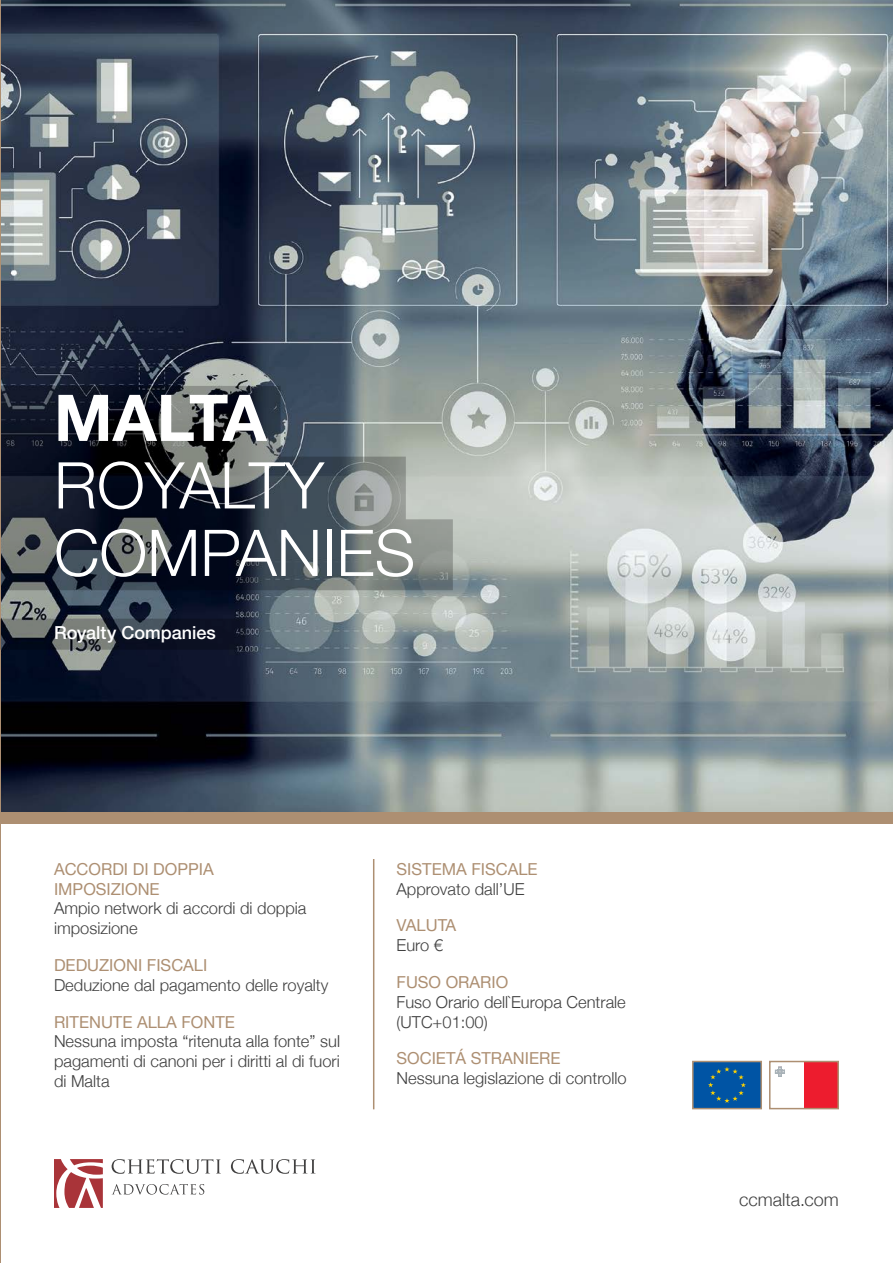
<style>
.page{position:relative;width:893px;height:1263px;background:#fff}
.page>*{position:absolute;margin:0;border:0;box-sizing:border-box;transform-origin:0 0}
.t1{font:300 64.5px "Helvetica Neue";color:#fff}
.t2{font:700 64.5px "Helvetica Neue";letter-spacing:-.045em;color:#fff}
.t3{font:500 18px "Helvetica Neue";color:#fff}
.t4{font:300 18px "Helvetica Neue";color:#404040}
.t5{font:300 16.5px/19.8px "Helvetica Neue";color:#404040}
.t6{font:16.5px/19.8px "Helvetica Neue";color:#ad8f72}
.s1{font-weight:400;color:#ad8f72}
.s2{font-weight:300;color:#404040}
</style>
<div class="page">
<img style="left:1px;top:0;width:892px;height:813px">
<svg style="left:1px;top:386px;width:452px;height:204px;background:#454c54"></svg>
<div style="left:0;top:813px;width:893px;height:11px;background:#ad8f72"></div>
<hr style="left:373px;top:859px;width:1px;height:250px;background:#ad8f72">
<hr style="left:0;top:0;width:1px;height:1263px;background:#ad8f72">
<div style="left:804px;top:1061px;width:34px;height:47px;background:#ed1c2e"></div>
<div style="left:769px;top:1061px;width:70px;height:48px;border:2px solid #ad8f72"></div>
<svg style="left:775px;top:1067px;width:10px;height:10px"></svg>
<div style="left:693px;top:1061px;width:68px;height:47px;background:#0054a4"></div>
<svg style="left:708px;top:1067px;width:38px;height:36px"></svg>
<div style="left:692px;top:1061px;width:70px;height:48px;border:2px solid #ad8f72"></div>
<svg style="left:112px;top:1159px;width:109px;height:15px"></svg>
<svg style="left:231px;top:1159px;width:85px;height:15px"></svg>
<svg style="left:54px;top:1159px;width:49px;height:49px"></svg>
<svg style="left:112px;top:1184px;width:92px;height:10px"></svg>
<svg style="left:0;top:618px;width:245px;height:32px;background:#323842"></svg>
<p class="t2" style="left:54px;top:367px;width:214px">MALTA</p>
<p class="t1" style="left:54px;top:433px;width:272px">ROYALTY</p>
<p class="t1" style="left:54px;top:501px;width:363px">COMPANIES</p>
<p class="t3" style="left:54px;top:618px;width:163px">Royalty Companies</p>
<p class="t6" style="left:54px;top:860px;width:161px">ACCORDI DI DOPPIA</p>
<p class="t5" style="left:54px;top:877px;width:254px"><span class="s1">IMPOSIZIONE<br></span>Ampio network di accordi di doppia imposizione</p>
<p class="t5" style="left:54px;top:954px;width:276px"><span class="s1">DEDUZIONI FISCALI<br></span>Deduzione dal pagamento delle royalty</p>
<p class="t5" style="left:54px;top:1010px;width:288px"><span class="s1">RITENUTE ALLA FONTE<br></span>Nessuna imposta “ritenuta alla fonte” suI pagamenti di canoni per i diritti al di fuori di Malta</p>
<p class="t5" style="left:397px;top:858px;width:143px"><span class="s1">SISTEMA FISCALE<br></span>Approvato dall’UE</p>
<p class="t6" style="left:397px;top:916px;width:61px">VALUTA<br><span class="s2">Euro €</span></p>
<p class="t5" style="left:397px;top:971px;width:231px"><span class="s1">FUSO ORARIO<br></span>Fuso Orario dell`Europa Centrale (UTC+01:00)</p>
<p class="t5" style="left:397px;top:1047px;width:232px"><span class="s1">SOCIETÁ STRANIERE<br></span>Nessuna legislazione di controllo</p>
<p class="t4" style="left:739px;top:1185px;width:101px">ccmalta.com</p>
</div>
